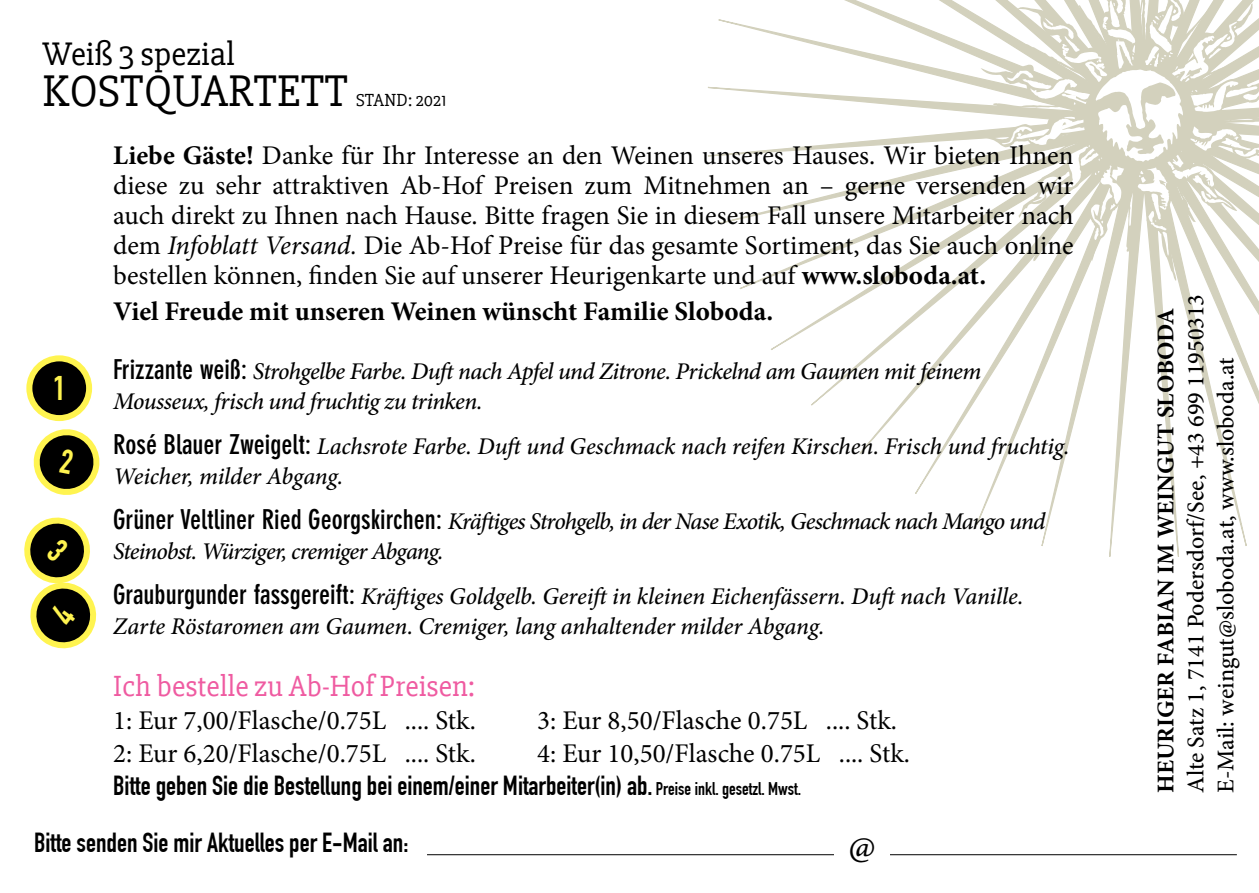
<style>
.page{position:relative;width:1259px;height:893px;background:#fff}
.page>*{position:absolute;margin:0;border:0;box-sizing:border-box;transform-origin:0 0}
.t1{font:45.6px "Slabo 27 px";color:#000}
.t2{font:36px "Minion Pro";color:#000}
.t3{font:33.6px "Slabo 27 px";color:#000}
.t4{font:700 33.6px "DIN Condensed";color:#fff450}
.t5{font:30px "Slabo 27 px";color:#ef5ba1}
.t6{font:27px/30px "Minion Pro";color:#000;text-align:justify}
.t7{font:700 27px "DIN Condensed";color:#000}
.t8{font:700 27px "Minion Pro";color:#000}
.t9{font:italic 500 24px/30px "Minion Pro";letter-spacing:-.015em;color:#000}
.t10{font:italic 500 24px/30px "Minion Pro";letter-spacing:-.04em;color:#000}
.t11{font:500 24px/30px "Minion Pro";color:#000}
.t12{font:700 24px "Minion Pro";color:#000}
.t13{font:18px "Slabo 27 px";color:#000}
.s1{font-weight:700}
.s2{font-style:italic}
.s3{font-family:"DIN Neuzeit Grotesk";font-weight:700;font-style:normal;font-stretch:condensed;font-size:27px}
.s4{font-size:18px}
</style>
<div class="page">
<svg style="left:708px;top:0;width:551px;height:557px"></svg>
<svg style="left:975px;top:0;width:284px;height:284px"></svg>
<svg style="left:1001px;top:0;width:258px;height:256px"></svg>
<hr style="left:427px;top:854px;width:809px;height:1px;background:#000">
<div style="left:834px;top:832px;width:56px;height:52px;background:#fff"></div>
<div style="left:29px;top:358px;width:60px;height:60px;background:#000;border-radius:50%"></div>
<div style="left:26px;top:355px;width:66px;height:66px;border:6px solid #fff450;border-radius:50%"></div>
<svg style="left:33px;top:429px;width:67px;height:66px"></svg>
<svg style="left:24px;top:517px;width:73px;height:132px"></svg>
<p class="t3" style="left:43px;top:34px;width:194px">Weiß 3 spezial</p>
<h1 class="t1" style="left:43px;top:64px;width:307px">KOSTQUARTETT</h1>
<p class="t13" style="left:356px;top:89px;width:91px">STAND: 2021</p>
<p class="t4" style="left:53px;top:368px;width:14px">1</p>
<p class="t6" style="left:113px;top:141px;width:962px"><span class="s1">Liebe Gäste!</span> Danke für Ihr Interesse an den Weinen unseres Hauses. Wir bieten Ihnen diese zu sehr attraktiven Ab-Hof Preisen zum Mitnehmen an – gerne versenden wir auch direkt zu Ihnen nach Hause. Bitte fragen Sie in diesem Fall unsere Mitarbeiter nach dem <span class="s2">Infoblatt Versand.</span> Die Ab-Hof Preise für das gesamte Sortiment, das Sie auch online bestellen können, finden Sie auf unserer Heurigenkarte und auf <span class="s1">www.sloboda.at.</span></p>
<p class="t8" style="left:113px;top:293px;width:661px">Viel Freude mit unseren Weinen wünscht Familie Sloboda.</p>
<p class="t12" style="left:1148px;top:793px;width:487px;rotate:-90deg">HEURIGER FABIAN IM WEINGUT SLOBODA</p>
<p class="t9" style="left:113px;top:357px;width:870px"><span class="s3">Frizzante weiß:</span> Strohgelbe Farbe. Duft nach Apfel und Zitrone. Prickelnd am Gaumen mit feinem<br>Mousseux, frisch und fruchtig zu trinken.</p>
<p class="t9" style="left:113px;top:432px;width:958px"><span class="s3">Rosé Blauer Zweigelt:</span> Lachsrote Farbe. Duft und Geschmack nach reifen Kirschen. Frisch und fruchtig.<br>Weicher, milder Abgang.</p>
<p class="t10" style="left:113px;top:507px;width:933px"><span class="s3">Grüner Veltliner Ried Georgskirchen:</span> Kräftiges Strohgelb, in der Nase Exotik, Geschmack nach Mango und<br>Steinobst. Würziger, cremiger Abgang.</p>
<p class="t9" style="left:113px;top:582px;width:912px"><span class="s3">Grauburgunder fassgereift:</span> Kräftiges Goldgelb. Gereift in kleinen Eichenfässern. Duft nach Vanille.<br>Zarte Röstaromen am Gaumen. Cremiger, lang anhaltender milder Abgang.</p>
<p class="t5" style="left:113px;top:668px;width:364px">Ich bestelle zu Ab-Hof Preisen:</p>
<p class="t6" style="left:113px;top:705px;width:364px">1: Eur 7,00/Flasche/0.75L .... Stk.</p>
<p class="t6" style="left:537px;top:705px;width:361px">3: Eur 8,50/Flasche 0.75L .... Stk.</p>
<p class="t6" style="left:113px;top:738px;width:364px">2: Eur 6,20/Flasche/0.75L .... Stk.</p>
<p class="t6" style="left:537px;top:738px;width:374px">4: Eur 10,50/Flasche 0.75L .... Stk.</p>
<p class="t7" style="left:113px;top:769px;width:689px">Bitte geben Sie die Bestellung bei einem/einer Mitarbeiter(in) ab. <span class="s4">Preise inkl. gesetzl. Mwst.</span></p>
<p class="t11" style="left:1180px;top:793px;width:500px;rotate:-90deg">Alte Satz 1, 7141 Podersdorf/See, +43 699 11950313<br>E-Mail: weingut@sloboda.at, www.sloboda.at</p>
<p class="t7" style="left:34px;top:827px;width:376px">Bitte senden Sie mir Aktuelles per E-Mail an:</p>
<h2 class="t2" style="left:848px;top:823px;width:29px">@</h2>
</div>
